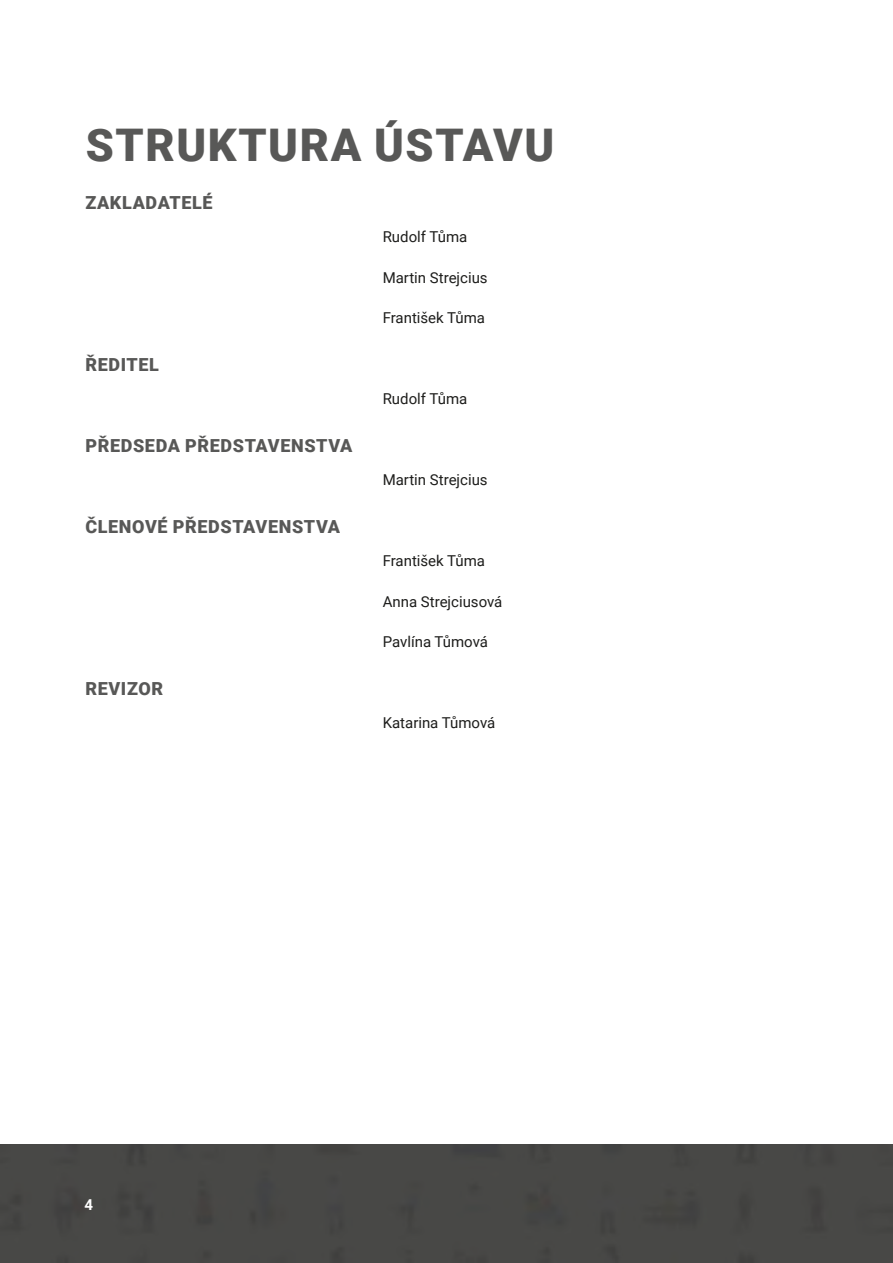
<style>
.page{position:relative;width:893px;height:1263px;background:#fff}
.page>*{position:absolute;margin:0;border:0;box-sizing:border-box;transform-origin:0 0}
.t1{font:900 45px "Roboto";letter-spacing:.035em;color:#585857}
.t2{font:900 18px "Roboto";letter-spacing:.035em;color:#585857}
.t3{font:15px "Roboto";color:#1d1d1b}
.t4{font:700 15px "Roboto";color:#fff}
</style>
<div class="page">
<div style="left:0;top:1145px;width:893px;height:118px;background:#484846"></div>
<h1 class="t1" style="left:86px;top:128px;width:470px">STRUKTURA ÚSTAVU</h1>
<p class="t2" style="left:85px;top:196px;width:129px">ZAKLADATELÉ</p>
<p class="t3" style="left:383px;top:231px;width:86px">Rudolf Tůma</p>
<p class="t3" style="left:383px;top:272px;width:106px">Martin Strejcius</p>
<p class="t3" style="left:383px;top:312px;width:104px">František Tůma</p>
<p class="t2" style="left:85px;top:358px;width:75px">ŘEDITEL</p>
<p class="t3" style="left:383px;top:393px;width:86px">Rudolf Tůma</p>
<p class="t2" style="left:85px;top:439px;width:269px">PŘEDSEDA PŘEDSTAVENSTVA</p>
<p class="t3" style="left:383px;top:474px;width:106px">Martin Strejcius</p>
<p class="t2" style="left:85px;top:520px;width:256px">ČLENOVÉ PŘEDSTAVENSTVA</p>
<p class="t3" style="left:383px;top:555px;width:104px">František Tůma</p>
<p class="t3" style="left:383px;top:596px;width:121px">Anna Strejciusová</p>
<p class="t3" style="left:383px;top:636px;width:107px">Pavlína Tůmová</p>
<p class="t2" style="left:85px;top:682px;width:79px">REVIZOR</p>
<p class="t3" style="left:383px;top:717px;width:114px">Katarina Tůmová</p>
<p class="t4" style="left:85px;top:1199px;width:10px">4</p>
</div>
